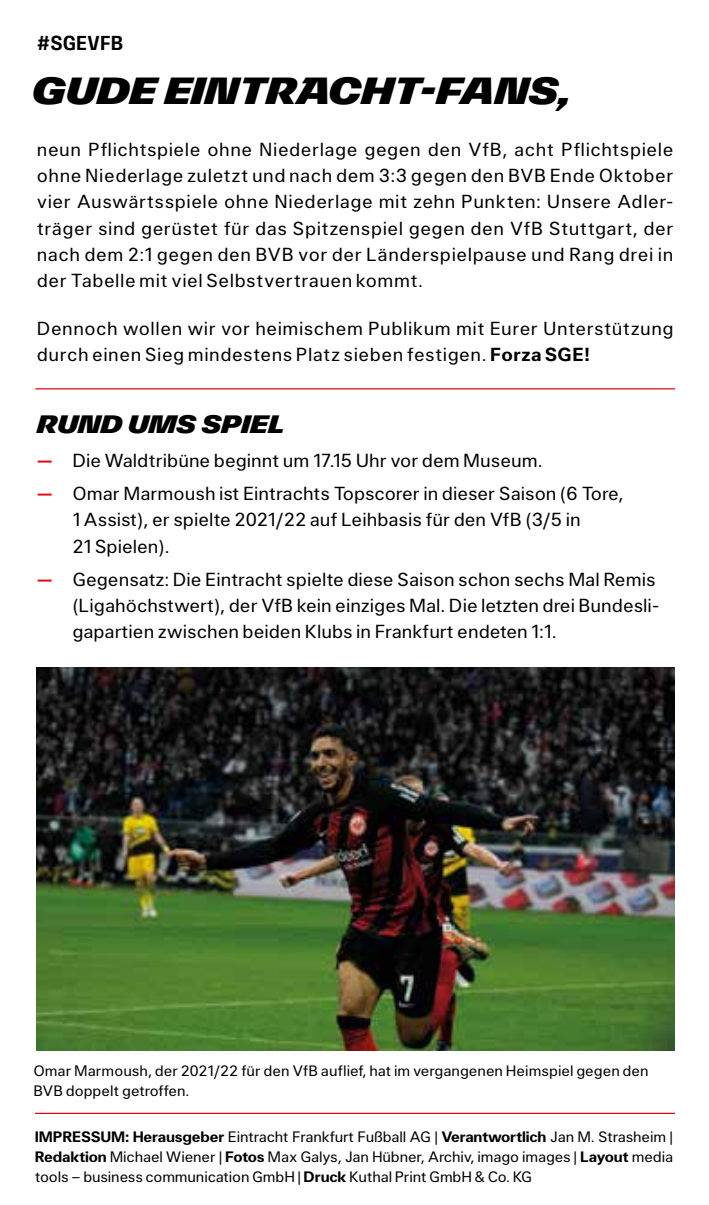
<style>
.page{position:relative;width:709px;height:1205px;background:#fff}
.page>*{position:absolute;margin:0;border:0;box-sizing:border-box;transform-origin:0 0}
.t1{font:37.5px "Eintracht Display Headline";color:#000}
.t2{font:25px "Eintracht Display Headline";color:#000}
.t3{font:20px "Eintracht Display Subline";color:#000}
.t4{font:18.75px/26.2px "Eintracht Sans";color:#000}
.t5{font:18.75px/26.2px "Eintracht Sans";letter-spacing:.025em;color:#000}
.t6{font:15px/20px "Eintracht Sans";letter-spacing:-.01em;color:#000}
.s1{font-weight:700}
.s2{font-weight:700;color:#e30613}
</style>
<div class="page">
<hr style="left:35px;top:1113px;width:640px;height:1px;background:#e30613">
<img style="left:37px;top:668px;width:638px;height:382px">
<hr style="left:35px;top:388px;width:640px;height:1px;background:#e30613">
<p class="t3" style="left:37px;top:31px;width:88px">#SGEVFB</p>
<h1 class="t1" style="left:32px;top:68px;width:541px">GUDE EINTRACHT-FANS,</h1>
<p class="t4" style="left:37px;top:136px;width:638px;text-align:justify">neun Pflichtspiele ohne Niederlage gegen den VfB, acht Pflichtspiele ohne Niederlage zuletzt und nach dem 3:3 gegen den BVB Ende Oktober vier Auswärtsspiele ohne Niederlage mit zehn Punkten: Unsere Adler&shy;träger sind gerüstet für das Spitzenspiel gegen den VfB Stuttgart, der nach dem 2:1 gegen den BVB vor der Länderspielpause und Rang drei in der Tabelle mit viel Selbstvertrauen kommt.</p>
<p class="t5" style="left:37px;top:314px;width:638px">Dennoch wollen wir vor heimischem Publikum mit Eurer Unterstützung durch einen Sieg mindestens Platz sieben festigen. <span class="s1">Forza SGE!</span></p>
<h2 class="t2" style="left:37px;top:409px;width:249px">RUND UMS SPIEL</h2>
<p class="t4" style="left:37px;top:446px;width:507px"><span class="s2">—</span> Die Waldtribüne beginnt um 17.15 Uhr vor dem Museum.</p>
<p class="t4" style="left:72px;top:480px;width:552px;text-indent:-35px"><span class="s2">—</span> Omar Marmoush ist Eintrachts Topscorer in dieser Saison (6 Tore,<br>1 Assist), er spielte 2021/22 auf Leihbasis für den VfB (3/5 in<br>21 Spielen).</p>
<p class="t4" style="left:72px;top:566px;width:589px;text-indent:-35px"><span class="s2">—</span> Gegensatz: Die Eintracht spielte diese Saison schon sechs Mal Remis (Ligahöchstwert), der VfB kein einziges Mal. Die letzten drei Bundesli&shy;gapartien zwischen beiden Klubs in Frankfurt endeten 1:1.</p>
<p class="t6" style="left:33px;top:1060px;width:617px">Omar Marmoush, der 2021/22 für den VfB auflief, hat im vergangenen Heimspiel gegen den<br>BVB doppelt getroffen.</p>
<p class="t6" style="left:35px;top:1126px;width:639px;text-align:justify"><span class="s1">IMPRESSUM: Herausgeber</span> Eintracht Frankfurt Fußball AG | <span class="s1">Verantwortlich</span> Jan M. Strasheim | <span class="s1">Redaktion</span> Michael Wiener | <span class="s1">Fotos</span> Max Galys, Jan Hübner, Archiv, imago images | <span class="s1">Layout</span> media tools – business communication GmbH | <span class="s1">Druck</span> Kuthal Print GmbH &amp; Co. KG</p>
</div>
